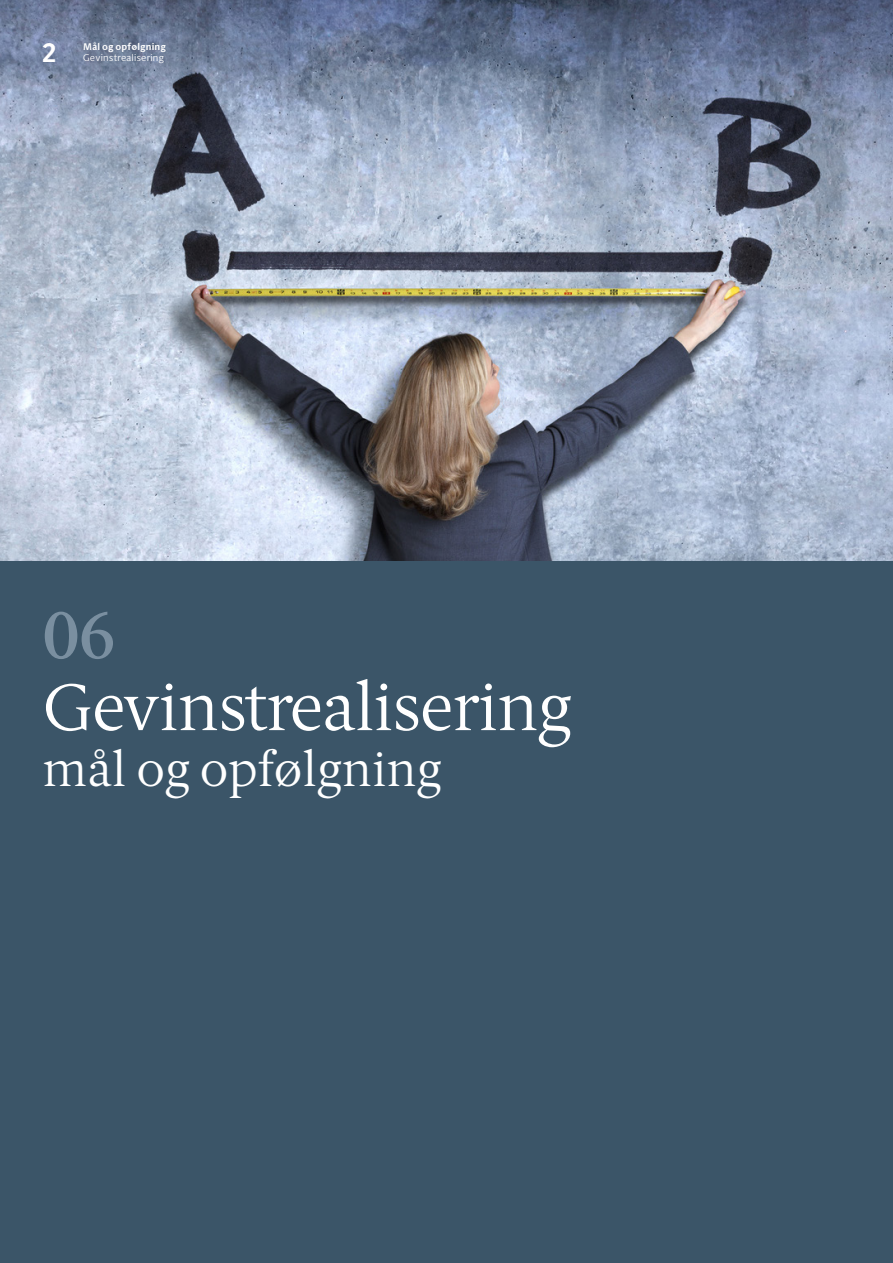
<style>
.page{position:relative;width:893px;height:1263px;background:#3b5568}
.page>*{position:absolute;margin:0;border:0;box-sizing:border-box;transform-origin:0 0}
.t1{font:300 66px "ID Serif";letter-spacing:-.015em;color:#fff}
.t2{font:600 66px "ID Serif";color:#7a8fa0}
.t3{font:300 48px "ID Serif";color:#fff}
.t4{font:700 27px "ID Sans";color:#fff}
.t5{font:300 9.75px "ID Sans";letter-spacing:.025em;color:#fff}
.t6{font:700 9.75px "ID Sans";letter-spacing:.025em;color:#fff}
</style>
<div class="page">
<img style="left:0;top:0;width:893px;height:560px">
<p class="t6" style="left:83px;top:40px;width:84px">Mål og opfølgning</p>
<p class="t4" style="left:42px;top:36px;width:17px">2</p>
<p class="t5" style="left:83px;top:52px;width:82px">Gevinstrealisering</p>
<p class="t2" style="left:43px;top:595px;width:75px">06</p>
<p class="t1" style="left:43px;top:667px;width:531px">Gevinstrealisering</p>
<p class="t3" style="left:43px;top:740px;width:401px">mål og opfølgning</p>
</div>
